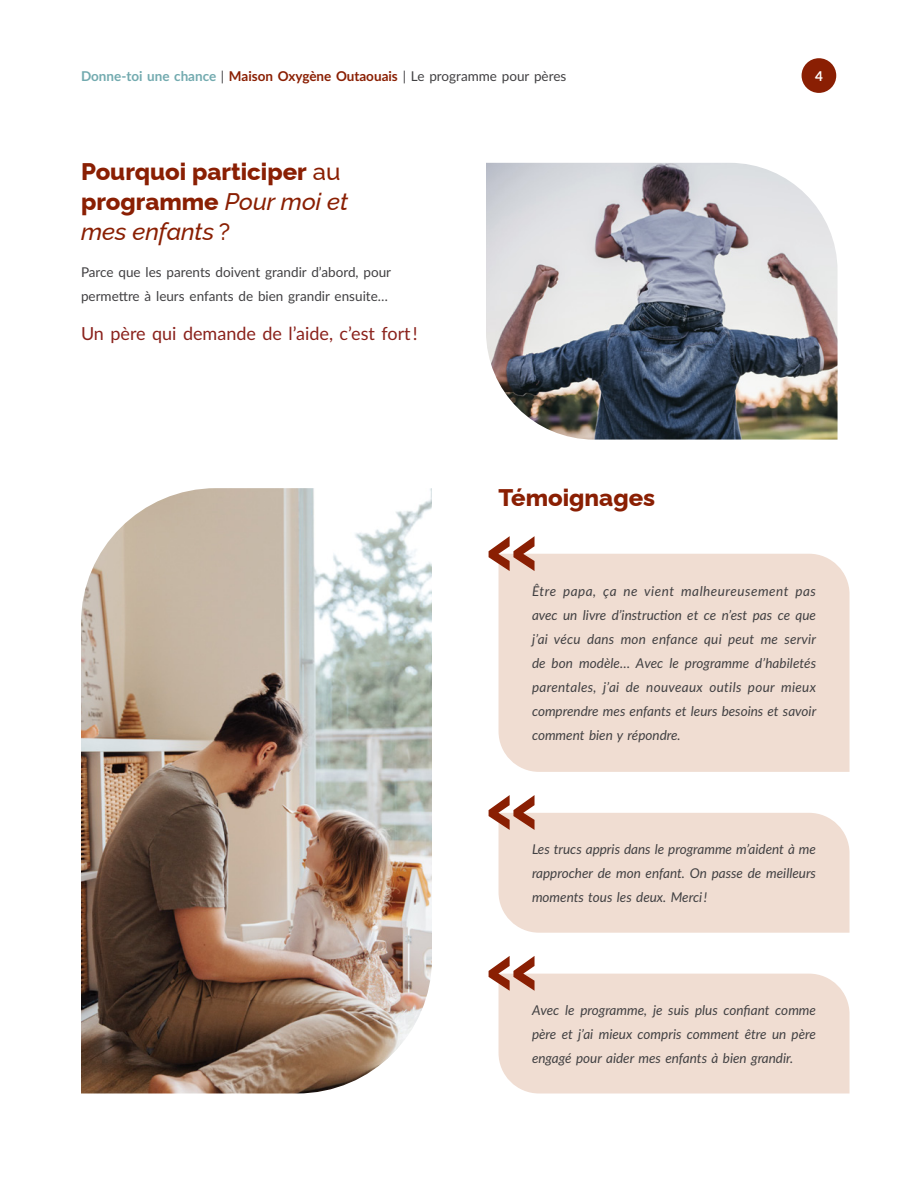
<style>
.page{position:relative;width:918px;height:1188px;background:#fff}
.page>*{position:absolute;margin:0;border:0;box-sizing:border-box;transform-origin:0 0}
.t1{font:800 78px "Raleway";color:#8a1f03}
.t2{font:800 24px/30px "Raleway";color:#8a1f03}
.t3{font:18px "Lato";color:#8a211b}
.t4{font:italic 13.5px/24px "Lato";color:#414042;text-align:justify}
.t5{font:13.5px/24px "Lato";color:#414042}
.t6{font:700 13.5px "Lato";color:#fff}
.s1{font-weight:700;color:#72aaaf}
.s2{font-weight:700;color:#8a1f03}
.s3{font-weight:500}
.s4{font-weight:500;font-style:italic}
</style>
<div class="page">
<div style="left:802px;top:58px;width:34px;height:35px;background:#8a1f03;border-radius:50%"></div>
<div style="left:499px;top:554px;width:351px;height:218px;background:#f0ddd2"></div>
<div style="left:499px;top:813px;width:351px;height:120px;background:#f0ddd2"></div>
<div style="left:499px;top:974px;width:351px;height:120px;background:#f0ddd2"></div>
<img style="left:81px;top:488px;width:351px;height:606px">
<img style="left:486px;top:163px;width:352px;height:277px">
<p class="t5" style="left:81px;top:64px;width:487px"><span class="s1">Donne-toi une chance</span> | <span class="s2">Maison Oxygène Outaouais</span> | Le programme pour pères</p>
<p class="t6" style="left:815px;top:66px;width:9px">4</p>
<h2 class="t2" style="left:81px;top:154px;width:269px">Pourquoi participer <span class="s3">au </span>programme <span class="s4">Pour moi et mes enfants</span> <span class="s3">?</span></h2>
<p class="t5" style="left:81px;top:260px;width:312px">Parce que les parents doivent grandir d’abord, pour permettre à leurs enfants de bien grandir ensuite…</p>
<h3 class="t3" style="left:81px;top:321px;width:338px">Un père qui demande de l’aide, c’est fort !</h3>
<h2 class="t2" style="left:499px;top:480px;width:158px">Témoignages</h2>
<h1 class="t1" style="left:486px;top:484px;width:54px">«</h1>
<p class="t4" style="left:532px;top:579px;width:286px">Être papa, ça ne vient malheureusement pas avec un livre d’instruction et ce n’est pas ce que j’ai vécu dans mon enfance qui peut me servir de bon modèle… Avec le programme d’habiletés parentales, j’ai de nouveaux outils pour mieux comprendre mes enfants et leurs besoins et savoir comment bien y répondre.</p>
<h1 class="t1" style="left:486px;top:743px;width:54px">«</h1>
<p class="t4" style="left:532px;top:837px;width:286px">Les trucs appris dans le programme m’aident à me rapprocher de mon enfant. On passe de meilleurs moments tous les deux. Merci !</p>
<h1 class="t1" style="left:486px;top:904px;width:54px">«</h1>
<p class="t4" style="left:532px;top:998px;width:286px">Avec le programme, je suis plus confiant comme père et j’ai mieux compris comment être un père engagé pour aider mes enfants à bien grandir.</p>
</div>
